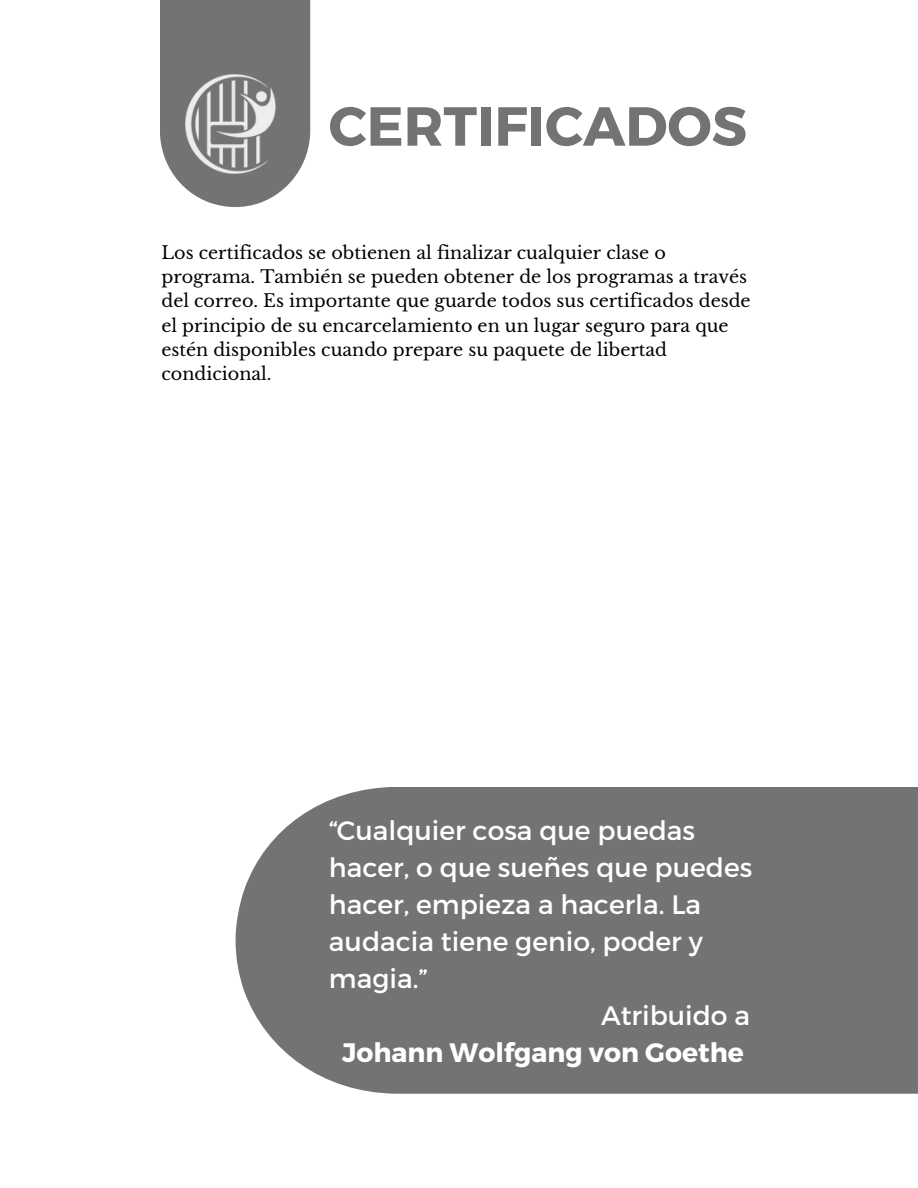
<style>
.page{position:relative;width:918px;height:1188px;background:#fff}
.page>*{position:absolute;margin:0;border:0;box-sizing:border-box;transform-origin:0 0}
.t1{font:700 54.9px "Montserrat";color:#737373}
.t2{font:26.7px/36.9px "Montserrat";color:#fff}
.t3{font:700 26.7px "Montserrat";color:#fff}
.t4{font:17.55px/24.3px "Libre Baskerville";color:#000}
</style>
<div class="page">
<svg style="left:160px;top:0;width:150px;height:207px;background:#838383"></svg>
<img style="left:186px;top:74px;width:99px;height:99px">
<div style="left:236px;top:787px;width:682px;height:307px;background:#737373"></div>
<p class="t1" style="left:329px;top:90px;width:420px">CERTIFICADOS</p>
<p class="t4" style="left:161px;top:240px;width:591px">Los certificados se obtienen al finalizar cualquier clase o programa. También se pueden obtener de los programas a través del correo. Es importante que guarde todos sus certificados desde el principio de su encarcelamiento en un lugar seguro para que estén disponibles cuando prepare su paquete de libertad condicional.</p>
<p class="t2" style="left:329px;top:811px;width:425px">“Cualquier cosa que puedas hacer, o que sueñes que puedes hacer, empieza a hacerla. La audacia tiene genio, poder y magia.”</p>
<p class="t2" style="left:601px;top:995px;width:151px">Atribuido a</p>
<p class="t3" style="left:342px;top:1035px;width:403px">Johann Wolfgang von Goethe</p>
</div>
